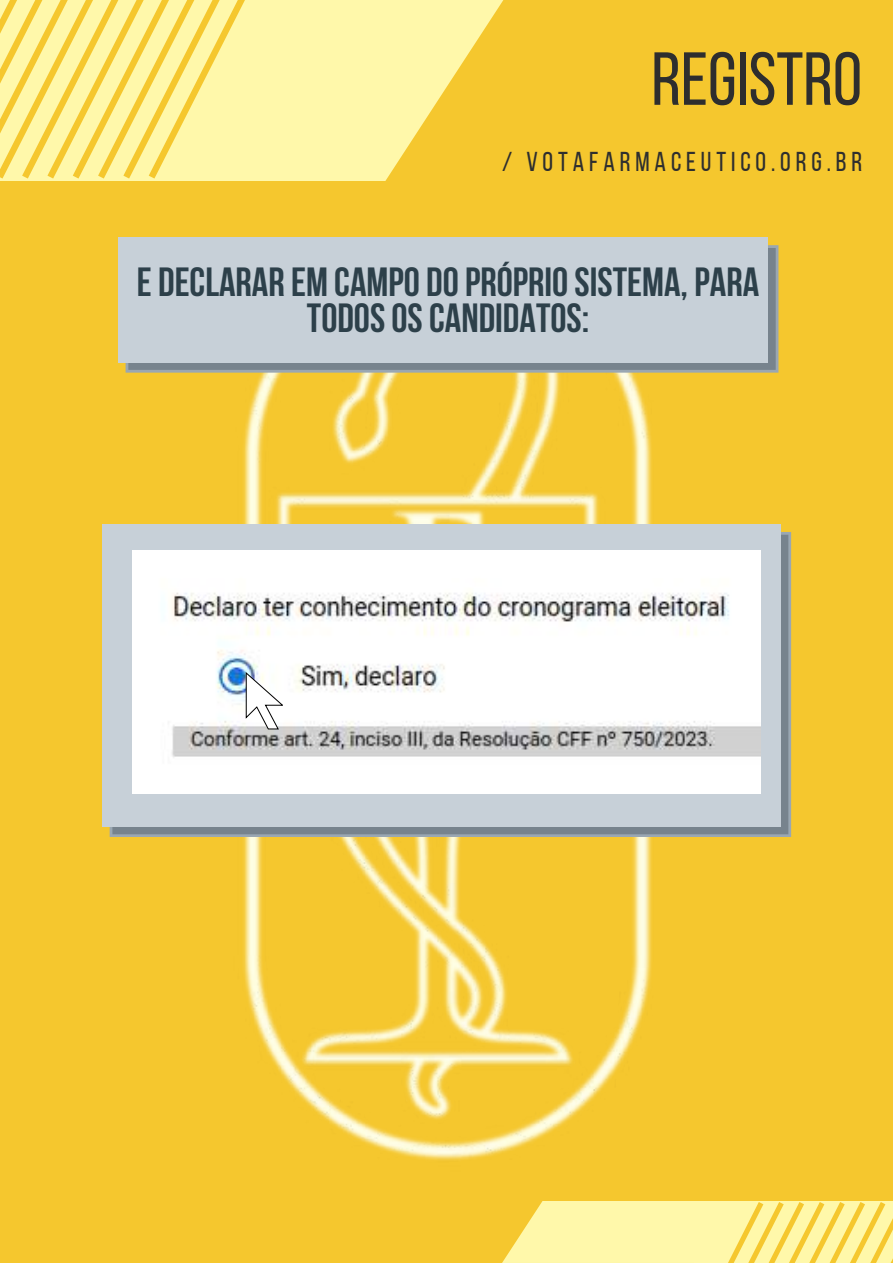
<style>
.page{position:relative;width:893px;height:1264px;background:#fff}
.page>*{position:absolute;margin:0;border:0;box-sizing:border-box;transform-origin:0 0}
.t1{font:75px "Bebas Neue";color:#2e2e2e}
.t2{font:700 40.65px/36px "Bebas Neue";color:#2d404a;text-align:center}
.t3{font:27.15px "Bebas Neue";letter-spacing:.18em;color:#2e2e2e}
</style>
<div class="page">
<div style="left:0;top:0;width:892px;height:1262px;background:#f5c72e"></div>
<svg style="left:502px;top:1201px;width:390px;height:61px;background:#fdef95"></svg>
<svg style="left:308px;top:0;width:196px;height:181px"></svg>
<svg style="left:392px;top:0;width:25px;height:178px;background:#fdf097"></svg>
<div style="left:366px;top:0;width:26px;height:178px;background:#fff8aa"></div>
<div style="left:341px;top:0;width:25px;height:178px;background:#fff8aa"></div>
<div style="left:316px;top:0;width:25px;height:178px;background:#fff8aa"></div>
<div style="left:290px;top:0;width:26px;height:178px;background:#fff8aa"></div>
<div style="left:265px;top:0;width:25px;height:178px;background:#fff8aa"></div>
<div style="left:240px;top:0;width:25px;height:178px;background:#fff8aa"></div>
<svg style="left:0;top:0;width:240px;height:178px"></svg>
<img style="left:220px;top:372px;width:452px;height:788px">
<svg style="left:126px;top:245px;width:652px;height:127px;background:#86929c"></svg>
<div style="left:118px;top:237px;width:649px;height:125px;background:#c7d0d8"></div>
<svg style="left:110px;top:532px;width:681px;height:305px;background:#86929c"></svg>
<div style="left:102px;top:524px;width:678px;height:302px;background:#c7d0d8"></div>
<img style="left:132px;top:550px;width:628px;height:243px">
<svg style="left:246px;top:672px;width:37px;height:57px;background:#e6e6e7"></svg>
<h1 class="t1" style="left:651px;top:49px;width:212px">REGISTRO</h1>
<p class="t3" style="left:502px;top:150px;width:361px">/ VOTAFARMACEUTICO.ORG.BR</p>
<p class="t2" style="left:137px;top:268px;width:624px">E DECLARAR EM CAMPO DOPRÓPRIOSISTEMA, PARA<br>TODOSOSCANDIDATOS:</p>
</div>
